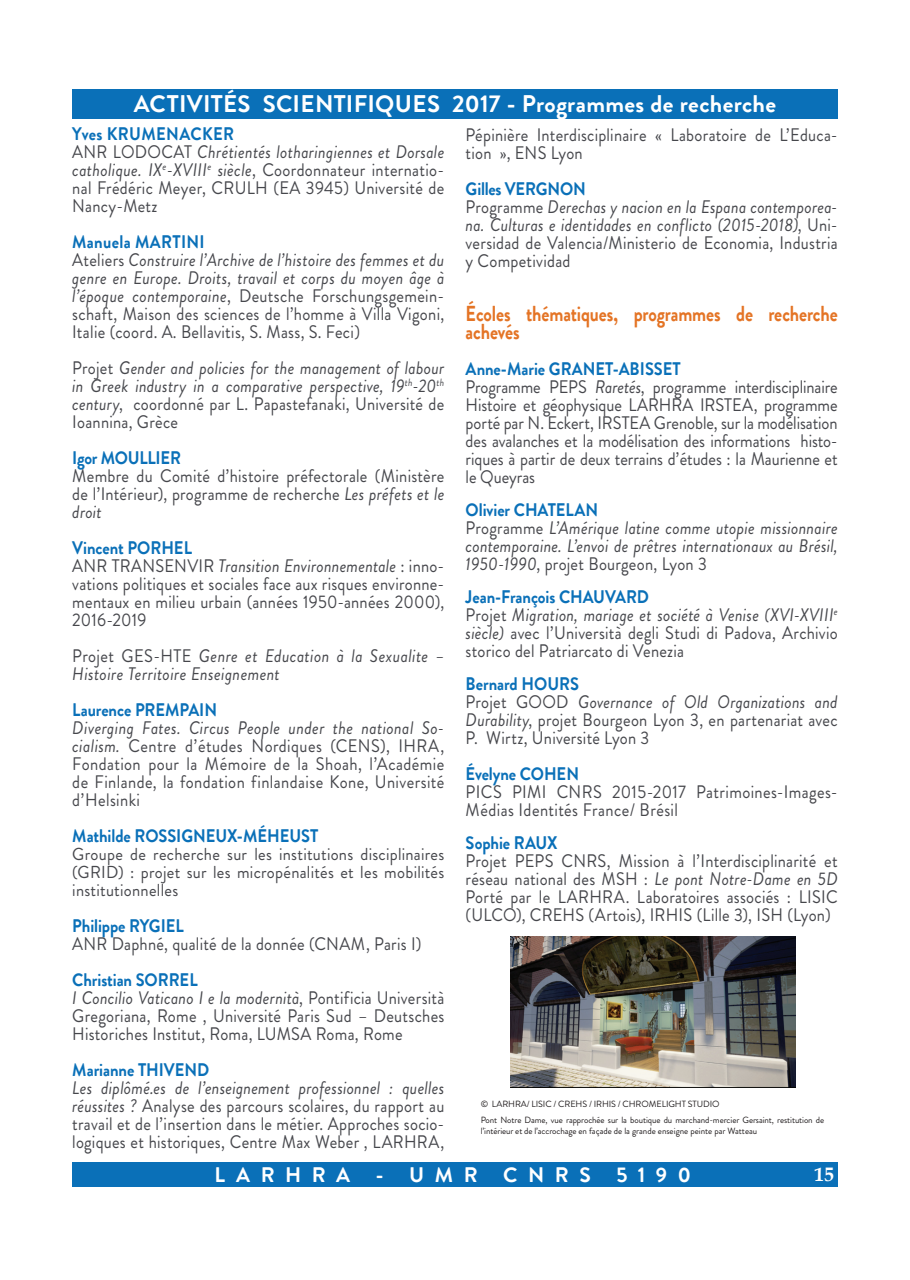
<style>
.page{position:relative;width:910px;height:1280px;background:#fff}
.page>*{position:absolute;margin:0;border:0;box-sizing:border-box;transform-origin:0 0}
.t1{font:700 24px "Brandon Grotesque";letter-spacing:.015em;color:#fff}
.t2{font:700 21.6px/18px "Brandon Grotesque";letter-spacing:-.005em;color:#e47425;scale:.83 1}
.t3{font:700 21px "Brandon Grotesque";letter-spacing:.5em;color:#fff}
.t4{font:700 19.5px "Book Antiqua";color:#fff}
.t5{font:18.15px/18px "Brandon Grotesque";letter-spacing:.015em;color:#46474c;scale:.91 1}
.t6{font:italic 18.15px/18px "Brandon Grotesque";letter-spacing:.015em;color:#46474c;scale:.91 1}
.t7{font:18.15px/18px "Brandon Grotesque";letter-spacing:-.005em;color:#46474c;scale:.91 1}
.t8{font:700 18.15px "Brandon Grotesque";letter-spacing:-.005em;color:#0a70b8;scale:.91 1}
.t9{font:17.4px/18px "Brandon Grotesque";letter-spacing:.015em;color:#46474c;text-align:justify;scale:.95 1}
.t10{font:9px/16.5px "Brandon Grotesque";letter-spacing:-.01em;color:#231f20}
.s1{font-weight:700;color:#0a70b8}
.s2{font-style:italic}
.s3{font-style:normal}
.s4{font-weight:700;font-style:normal;color:#0a70b8}
</style>
<div class="page">
<div style="left:72px;top:89px;width:766px;height:30px;background:#0a70b8"></div>
<div style="left:72px;top:1162px;width:765px;height:24px;background:#0a70b8"></div>
<img style="left:510px;top:936px;width:285px;height:151px">
<h1 class="t1" style="left:134px;top:87px;width:644px">ACTIVITÉS SCIENTIFIQUES 2017 - Programmes de recherche</h1>
<p class="t5" style="left:72px;top:125px;width:410px"><span class="s1">Yves KRUMENACKER<br></span>ANR LODOCAT <span class="s2">Chrétientés lotharingiennes et Dorsale catholique. IX</span><sup>e</sup><span class="s2">-XVIII</span><sup>e</sup> <span class="s2">siècle</span>, Coordonnateur internatio&shy;nal Frédéric Meyer, CRULH (EA 3945) Université de Nancy-Metz</p>
<p class="t5" style="left:72px;top:233px;width:410px"><span class="s1">Manuela MARTINI<br></span>Ateliers <span class="s2">Construire l’Archive de l’histoire des femmes et du genre en Europe. Droits, travail et corps du moyen âge à l’époque contemporaine</span>, Deutsche Forschungsgemein&shy;schaft, Maison des sciences de l’homme à Villa Vigoni, Italie (coord. A. Bellavitis, S. Mass, S. Feci)</p>
<p class="t6" style="left:72px;top:359px;width:410px;text-align:justify"><span class="s3">Projet</span> Gender and policies for the management of labour in Greek industry in a comparative perspective, 19<sup>th</sup>-20<sup>th </sup>century<span class="s3">, coordonné par L. Papastefanaki, Université de Ioannina, Grèce</span></p>
<p class="t8" style="left:72px;top:445px;width:121px">Igor MOULLIER</p>
<p class="t5" style="left:72px;top:467px;width:410px;text-align:justify">Membre du Comité d’histoire préfectorale (Ministère de l’Intérieur), programme de recherche <span class="s2">Les préfets et le droit</span></p>
<p class="t5" style="left:72px;top:539px;width:410px"><span class="s1">Vincent PORHEL<br></span>ANR TRANSENVIR <span class="s2">Transition Environnementale</span> : inno&shy;vations politiques et sociales face aux risques environne&shy;mentaux en milieu urbain (années 1950-années 2000), 2016-2019</p>
<p class="t6" style="left:72px;top:647px;width:410px"><span class="s3">Projet GES-HTE</span> Genre et Education à la Sexualite –<br>Histoire Territoire Enseignement</p>
<p class="t8" style="left:72px;top:697px;width:161px">Laurence PREMPAIN</p>
<p class="t5" style="left:72px;top:719px;width:410px;text-align:justify"><span class="s2">Diverging Fates. Circus People under the national So&shy;cialism.</span> Centre d’études Nordiques (CENS), IHRA, Fondation pour la Mémoire de la Shoah, l’Académie de Finlande, la fondation finlandaise Kone, Université d’Helsinki</p>
<p class="t8" style="left:72px;top:823px;width:272px">Mathilde ROSSIGNEUX-MÉHEUST</p>
<p class="t9" style="left:72px;top:845px;width:393px">Groupe de recherche sur les institutions disciplinaires (GRID) : projet sur les micropénalités et les mobilités institutionnelles</p>
<p class="t8" style="left:72px;top:913px;width:124px">Philippe RYGIEL</p>
<p class="t5" style="left:72px;top:935px;width:385px">ANR Daphné, qualité de la donnée (CNAM, Paris I)</p>
<p class="t5" style="left:72px;top:971px;width:410px"><span class="s1">Christian SORREL<br></span><span class="s2">I Concilio Vaticano I e la modernità</span>, Pontificia Università Gregoriana, Rome , Université Paris Sud – Deutsches Historiches Institut, Roma, LUMSA Roma, Rome</p>
<p class="t8" style="left:72px;top:1057px;width:152px">Marianne THIVEND</p>
<p class="t5" style="left:72px;top:1079px;width:410px;text-align:justify"><span class="s2">Les diplômé.es de l’enseignement professionnel : quelles réussites ?</span> Analyse des parcours scolaires, du rapport au travail et de l’insertion dans le métier. Approches socio&shy;logiques et historiques, Centre Max Weber , LARHRA,</p>
<p class="t5" style="left:466px;top:126px;width:410px">Pépinière Interdisciplinaire « Laboratoire de L’Educa&shy;tion », ENS Lyon</p>
<p class="t6" style="left:466px;top:180px;width:410px"><span class="s4">Gilles VERGNON<br></span><span class="s3">Programme</span> Derechas y nacion en la Espana contemporea&shy;na. Culturas e identidades en conflicto (2015-2018)<span class="s3">, Uni&shy;versidad de Valencia/Ministerio de Economia, Industria y Competividad</span></p>
<p class="t2" style="left:466px;top:305px;width:450px">Écoles thématiques, programmes de recherche achevés</p>
<p class="t7" style="left:466px;top:360px;width:410px"><span class="s1">Anne-Marie GRANET-ABISSET<br></span>Programme PEPS <span class="s2">Raretés</span>, programme interdisciplinaire Histoire et géophysique LARHRA IRSTEA, programme porté par N. Eckert, IRSTEA Grenoble, sur la modélisation des avalanches et la modélisation des informations histo&shy;riques à partir de deux terrains d’études : la Maurienne et le Queyras</p>
<p class="t6" style="left:466px;top:501px;width:410px"><span class="s4">Olivier CHATELAN<br></span><span class="s3">Programme</span> L’Amérique latine comme utopie missionnaire contemporaine. L’envoi de prêtres internationaux au Brésil, 1950-1990<span class="s3">, projet Bourgeon, Lyon 3</span></p>
<p class="t5" style="left:466px;top:588px;width:410px"><span class="s1">Jean-François CHAUVARD<br></span>Projet <span class="s2">Migration, mariage et société à Venise (XVI-XVIII</span><sup>e </sup><span class="s2">siècle)</span> avec l’Università degli Studi di Padova, Archivio storico del Patriarcato di Venezia</p>
<p class="t5" style="left:466px;top:675px;width:410px"><span class="s1">Bernard HOURS<br></span>Projet GOOD <span class="s2">Governance of Old Organizations and Durability</span>, projet Bourgeon Lyon 3, en partenariat avec P. Wirtz, Université Lyon 3</p>
<p class="t8" style="left:466px;top:761px;width:126px">Évelyne COHEN</p>
<p class="t5" style="left:466px;top:783px;width:410px">PICS PIMI CNRS 2015-2017 Patrimoines-Images-<br>Médias Identités France/ Brésil</p>
<p class="t8" style="left:466px;top:830px;width:102px">Sophie RAUX</p>
<p class="t5" style="left:466px;top:852px;width:410px;text-align:justify">Projet PEPS CNRS, Mission à l’Interdisciplinarité et réseau national des MSH : <span class="s2">Le pont Notre-Dame en 5D </span>Porté par le LARHRA. Laboratoires associés : LISIC (ULCO), CREHS (Artois), IRHIS (Lille 3), ISH (Lyon)</p>
<p class="t10" style="left:481px;top:1095px;width:345px">© LARHRA/ LISIC / CREHS / IRHIS / CHROMELIGHT STUDIO<br>Pont Notre Dame, vue rapprochée sur la boutique du marchand-mercier Gersaint, restitution de</p>
<p class="t10" style="left:481px;top:1122px;width:278px">l’intérieur et de l’accrochage en façade de la grande enseigne peinte par Watteau</p>
<p class="t3" style="left:214px;top:1159px;width:478px">LARHRA - UMR CNRS 5190</p>
<p class="t4" style="left:815px;top:1161px;width:21px">15</p>
</div>
